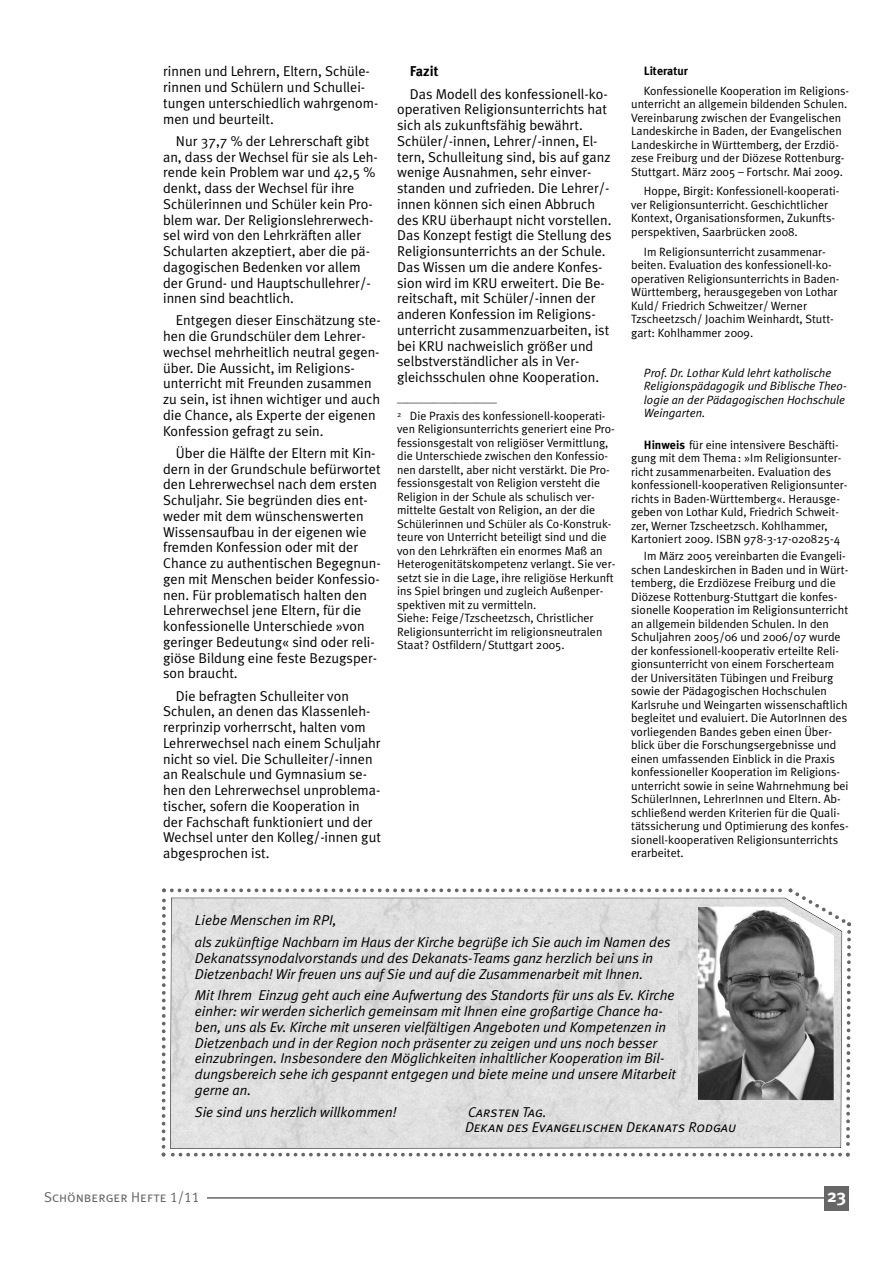
<style>
.page{position:relative;width:893px;height:1263px;background:#fff}
.page>*{position:absolute;margin:0;border:0;box-sizing:border-box;transform-origin:0 0}
.t1{font:700 18px "Meta Plus";color:#fff}
.t2{font:14.25px/15.8px "Meta Plus Normal";color:#000}
.t3{font:italic 14.25px/15.8px "Meta Plus Normal";color:#000}
.t4{font:italic 14.25px/15.8px "Meta Plus Normal Caps";color:#000}
.t5{font:14.25px "Meta Plus Normal Caps";color:#666}
.t6{font:700 14.25px "Meta Plus";color:#000}
.t7{font:12px/13.5px "Meta Plus Normal";color:#000}
.t8{font:italic 12px/13.5px "Meta Plus Normal";color:#000}
.t9{font:700 12px "Meta Plus";color:#000}
.t10{font:10.5px "Meta Plus Normal";color:#000}
.s1{font-family:"Meta Plus";font-weight:700}
</style>
<div class="page">
<svg style="left:162px;top:888px;width:689px;height:269px;background:#dedede"></svg>
<img style="left:697px;top:907px;width:136px;height:193px">
<img style="left:678px;top:914px;width:12px;height:194px">
<div style="left:824px;top:1186px;width:25px;height:25px;background:#666"></div>
<hr style="left:206px;top:1197px;width:619px;height:2px;background:#666">
<p class="t2" style="left:163px;top:65px;width:217px">rinnen und Lehrern, Eltern, Schüle&shy;rinnen und Schülern und Schullei&shy;tungen unterschiedlich wahrgenom&shy;men und beurteilt.</p>
<p class="t2" style="left:163px;top:134px;width:216px;text-indent:13px">Nur 37,7 % der Lehrerschaft gibt an, dass der Wechsel für sie als Leh&shy;rende kein Problem war und 42,5 % denkt, dass der Wechsel für ihre Schülerinnen und Schüler kein Pro&shy;blem war. Der Religionslehrerwech&shy;sel wird von den Lehrkräften aller Schularten akzeptiert, aber die pä&shy;dagogischen Bedenken vor allem der Grund- und Hauptschullehrer/- innen sind beachtlich.</p>
<p class="t2" style="left:163px;top:314px;width:219px;text-indent:13px">Entgegen dieser Einschätzung ste&shy;hen die Grundschüler dem Lehrer&shy;wechsel mehrheitlich neutral gegen&shy;über. Die Aussicht, im Religions&shy;unterricht mit Freunden zusammen zu sein, ist ihnen wichtiger und auch die Chance, als Experte der eigenen Konfession gefragt zu sein.</p>
<p class="t2" style="left:163px;top:446px;width:219px;text-indent:13px">Über die Hälfte der Eltern mit Kin&shy;dern in der Grundschule befürwortet den Lehrerwechsel nach dem ersten Schuljahr. Sie begründen dies ent&shy;weder mit dem wünschenswerten Wissensaufbau in der eigenen wie fremden Konfession oder mit der Chance zu authentischen Begegnun&shy;gen mit Menschen beider Konfessio&shy;nen. Für problematisch halten den Lehrerwechsel jene Eltern, für die konfessionelle Unterschiede »von geringer Bedeutung« sind oder reli&shy;giöse Bildung eine feste Bezugsper&shy;son braucht.</p>
<p class="t2" style="left:163px;top:689px;width:219px;text-indent:13px">Die befragten Schulleiter von Schulen, an denen das Klassenleh&shy;rerprinzip vorherrscht, halten vom Lehrerwechsel nach einem Schuljahr nicht so viel. Die Schulleiter/-innen an Realschule und Gymnasium se&shy;hen den Lehrerwechsel unproblema&shy;tischer, sofern die Kooperation in der Fachschaft funktioniert und der Wechsel unter den Kolleg/-innen gut abgesprochen ist.</p>
<p class="t6" style="left:410px;top:66px;width:30px">Fazit</p>
<p class="t2" style="left:397px;top:87px;width:216px;text-indent:13px">Das Modell des konfessionell-ko&shy;operativen Religionsunterrichts hat sich als zukunftsfähig bewährt.<br>Schüler/-innen, Lehrer/-innen, El&shy;tern, Schulleitung sind, bis auf ganz wenige Ausnahmen, sehr einver&shy;standen und zufrieden. Die Lehrer/- innen können sich einen Abbruch des KRU überhaupt nicht vorstellen.<br>Das Konzept festigt die Stellung des Religionsunterrichts an der Schule.<br>Das Wissen um die andere Konfes&shy;sion wird im KRU erweitert. Die Be&shy;reitschaft, mit Schüler/-innen der anderen Konfession im Religions&shy;unterricht zusammenzuarbeiten, ist bei KRU nachweislich größer und selbstverständlicher als in Ver&shy;gleichsschulen ohne Kooperation.</p>
<p class="t10" style="left:397px;top:394px;width:101px">___________________</p>
<p class="t7" style="left:397px;top:410px;width:220px"><sup>2</sup> Die Praxis des konfessionell-kooperati&shy;ven Religionsunterrichts generiert eine Pro&shy;fessionsgestalt von religiöser Vermittlung, die Unterschiede zwischen den Konfessio&shy;nen darstellt, aber nicht verstärkt. Die Pro&shy;fessionsgestalt von Religion versteht die Religion in der Schule als schulisch ver&shy;mittelte Gestalt von Religion, an der die Schülerinnen und Schüler als Co-Konstruk&shy;teure von Unterricht beteiligt sind und die von den Lehrkräften ein enormes Maß an Heterogenitätskompetenz verlangt. Sie ver&shy;setzt sie in die Lage, ihre religiöse Herkunft ins Spiel bringen und zugleich Außenper&shy;spektiven mit zu vermitteln.<br>Siehe: Feige/Tzscheetzsch, Christlicher Religionsunterricht im religionsneutralen Staat? Ostfildern/Stuttgart 2005.</p>
<p class="t9" style="left:644px;top:66px;width:46px">Literatur</p>
<p class="t7" style="left:631px;top:85px;width:220px;text-indent:13px">Konfessionelle Kooperation im Religions&shy;unterricht an allgemein bildenden Schulen.<br>Vereinbarung zwischen der Evangelischen Landeskirche in Baden, der Evangelischen Landeskirche in Württemberg, der Erzdiö&shy;zese Freiburg und der Diözese Rottenburg-Stuttgart. März 2005 – Fortschr. Mai 2009.</p>
<p class="t7" style="left:631px;top:185px;width:210px;text-indent:13px">Hoppe, Birgit: Konfessionell-kooperati&shy;ver Religionsunterricht. Geschichtlicher Kontext, Organisationsformen, Zukunfts&shy;perspektiven, Saarbrücken 2008.</p>
<p class="t7" style="left:631px;top:246px;width:210px;text-indent:13px">Im Religionsunterricht zusammenar&shy;beiten. Evaluation des konfessionell-ko&shy;operativen Religionsunterrichts in Baden-Württemberg, herausgegeben von Lothar Kuld/ Friedrich Schweitzer/ Werner Tzscheetzsch/ Joachim Weinhardt, Stutt&shy;gart: Kohlhammer 2009.</p>
<p class="t8" style="left:644px;top:366px;width:204px">Prof. Dr. Lothar Kuld lehrt katholische Religionspädagogik und Biblische Theo&shy;logie an der Pädagogischen Hochschule Weingarten.</p>
<p class="t7" style="left:631px;top:439px;width:218px;text-indent:13px"><span class="s1">Hinweis</span> für eine intensivere Beschäfti&shy;gung mit dem Thema: »Im Religionsunter&shy;richt zusammenarbeiten. Evaluation des konfessionell-kooperativen Religionsunter&shy;richts in Baden-Württemberg«. Herausge&shy;geben von Lothar Kuld, Friedrich Schweit&shy;zer, Werner Tzscheetzsch. Kohlhammer, Kartoniert 2009. ISBN 978-3-17-020825-4</p>
<p class="t7" style="left:631px;top:550px;width:219px;text-indent:13px">Im März 2005 vereinbarten die Evangeli&shy;schen Landeskirchen in Baden und in Würt&shy;temberg, die Erzdiözese Freiburg und die Diözese Rottenburg-Stuttgart die konfes&shy;sionelle Kooperation im Religionsunterricht an allgemein bildenden Schulen. In den Schuljahren 2005/06 und 2006/07 wurde der konfessionell-kooperativ erteilte Reli&shy;gionsunterricht von einem Forscherteam der Universitäten Tübingen und Freiburg sowie der Pädagogischen Hochschulen Karlsruhe und Weingarten wissenschaftlich begleitet und evaluiert. Die AutorInnen des vorliegenden Bandes geben einen Über&shy;blick über die Forschungsergebnisse und einen umfassenden Einblick in die Praxis konfessioneller Kooperation im Religions&shy;unterricht sowie in seine Wahrnehmung bei SchülerInnen, LehrerInnen und Eltern. Ab&shy;schließend werden Kriterien für die Quali&shy;tätssicherung und Optimierung des konfes&shy;sionell-kooperativen Religionsunterrichts erarbeitet.</p>
<p class="t3" style="left:195px;top:910px;width:477px;line-height:21.8px">Liebe Menschen im RPI,<br>als zukünftige Nachbarn im Haus der Kirche begrüße ich Sie auch im Namen des</p>
<p class="t3" style="left:195px;top:951px;width:460px">Dekanatssynodalvorstands und des Dekanats-Teams ganz herzlich bei uns in<br>Dietzenbach! Wir freuen uns auf Sie und auf die Zusammenarbeit mit Ihnen.</p>
<p class="t3" style="left:195px;top:988px;width:483px">Mit Ihrem Einzug geht auch eine Aufwertung des Standorts für uns als Ev. Kirche einher: wir werden sicherlich gemeinsam mit Ihnen eine großartige Chance ha&shy;ben, uns als Ev. Kirche mit unseren vielfältigen Angeboten und Kompetenzen in Dietzenbach und in der Region noch präsenter zu zeigen und uns noch besser einzubringen. Insbesondere den Möglichkeiten inhaltlicher Kooperation im Bil&shy;dungsbereich sehe ich gespannt entgegen und biete meine und unsere Mitarbeit gerne an.</p>
<p class="t3" style="left:195px;top:1105px;width:203px">Sie sind uns herzlich willkommen!</p>
<p class="t4" style="left:465px;top:1104px;width:272px">Carsten Tag.<br>Dekan des Evangelischen Dekanats Rodgau</p>
<p class="t5" style="left:44px;top:1189px;width:157px">Schönberger Hefte 1/11</p>
<h1 class="t1" style="left:827px;top:1188px;width:20px">23</h1>
</div>
